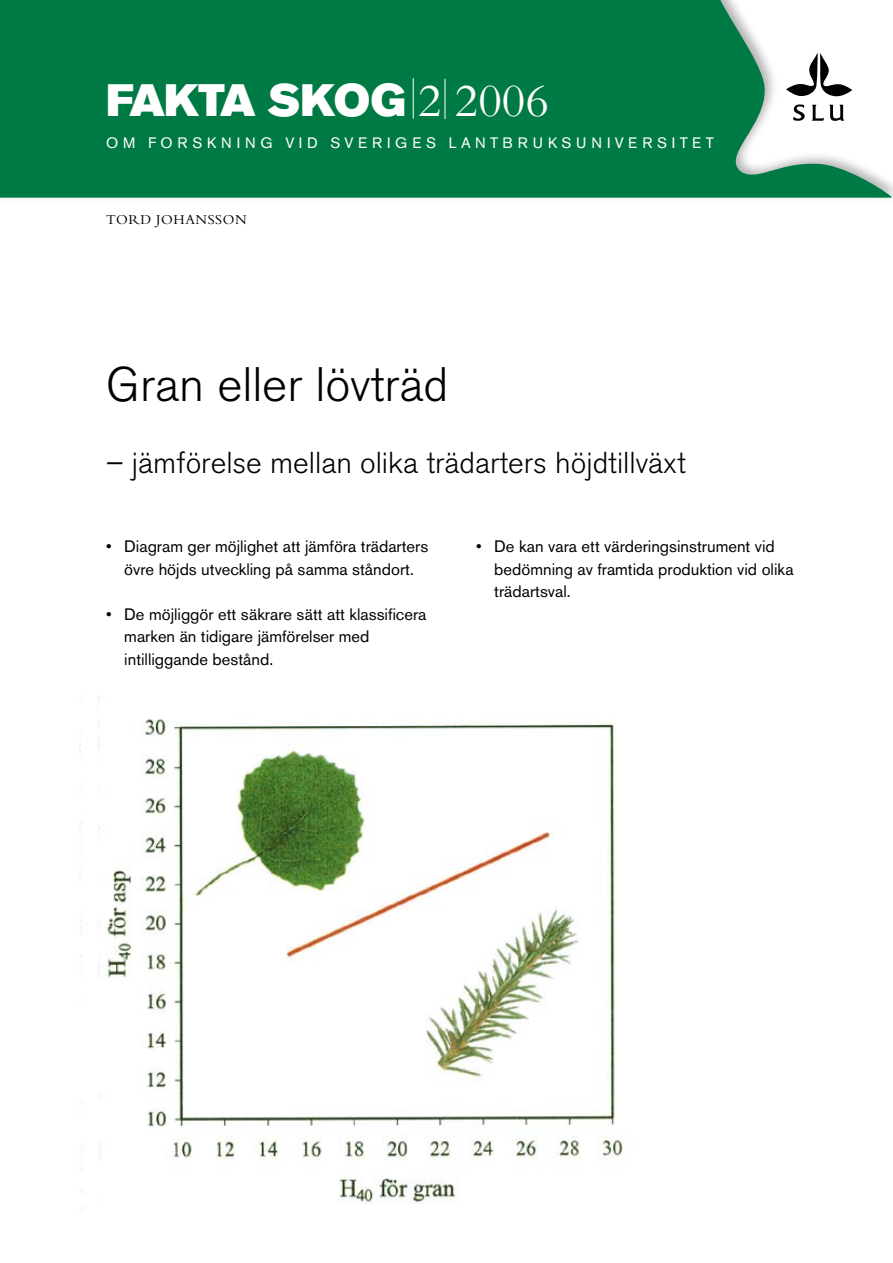
<style>
.page{position:relative;width:893px;height:1263px;background:#fff}
.page>*{position:absolute;margin:0;border:0;box-sizing:border-box;transform-origin:0 0}
.t1{font:300 48px "Akzidenz Grotesk BE";color:#000}
.t2{font:45px "Akzidenz Grotesk BE Super";letter-spacing:-.025em;color:#fff}
.t3{font:300 30px "Akzidenz Grotesk BE";color:#000}
.t4{font:16.5px/22.5px "Akzidenz Grotesk BE";color:#000}
.t5{font:15px "Akzidenz Grotesk BE";letter-spacing:.31em;color:#fff}
.t6{font:14.25px "Bembo";letter-spacing:.04em;color:#000}
.s1{font-family:"Bembo";font-size:48px}
</style>
<div class="page">
<div style="left:0;top:0;width:893px;height:203px;background:#fbfbfb"></div>
<svg style="left:0;top:0;width:891px;height:198px;fill:#007a45"></svg>
<hr style="left:413px;top:78px;width:1px;height:41px;background:#fff">
<hr style="left:445px;top:79px;width:1px;height:40px;background:#fff">
<svg style="left:786px;top:53px;width:66px;height:43px"></svg>
<svg style="left:793px;top:104px;width:12px;height:17px"></svg>
<svg style="left:812px;top:105px;width:32px;height:16px"></svg>
<img style="left:79px;top:697px;width:545px;height:507px">
<h2 class="t2" style="left:106px;top:74px;width:444px">FAKTA SKOG <span class="s1">2 2006</span></h2>
<p class="t5" style="left:106px;top:133px;width:609px">OM FORSKNING VID SVERIGES LANTBRUKSUNIVERSITET</p>
<p class="t6" style="left:106px;top:211px;width:142px">TORD JOHANSSON</p>
<h1 class="t1" style="left:106px;top:357px;width:344px">Gran eller lövträd</h1>
<h3 class="t3" style="left:106px;top:445px;width:581px">– jämförelse mellan olika trädarters höjdtillväxt</h3>
<p class="t4" style="left:106px;top:535px;width:323px;text-align:center">• Diagram ger möjlighet att jämföra trädarters övre höjds utveckling på samma ståndort.</p>
<p class="t4" style="left:124px;top:603px;width:304px;text-indent:-18px">• De möjliggör ett säkrare sätt att klassificera marken än tidigare jämförelser med intilliggande bestånd.</p>
<p class="t4" style="left:494px;top:535px;width:301px;text-indent:-18px">• De kan vara ett värderingsinstrument vid bedömning av framtida produktion vid olika trädartsval.</p>
</div>
